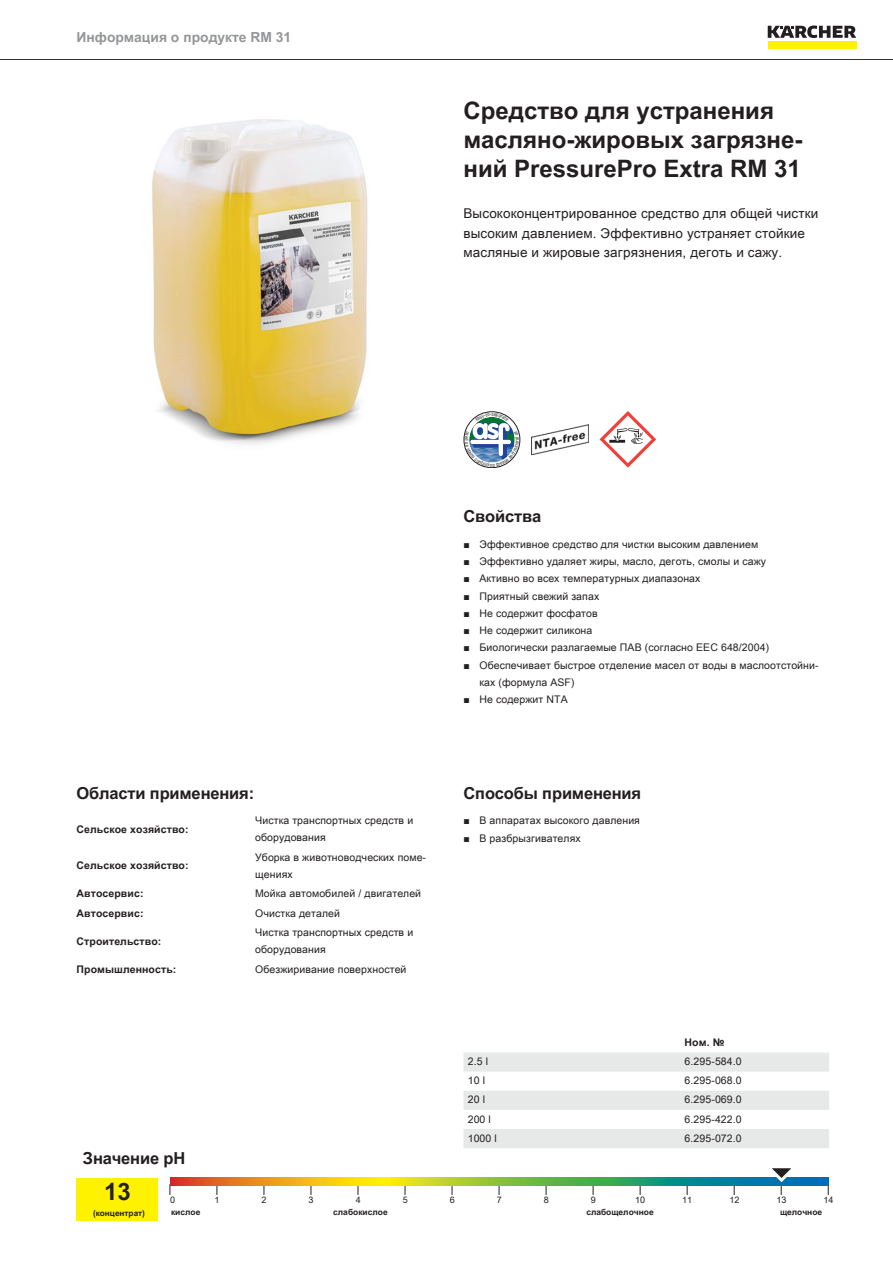
<style>
.page{position:relative;width:893px;height:1263px;background:#fff}
.page>*{position:absolute;margin:0;border:0;box-sizing:border-box;transform-origin:0 0}
.t1{font:700 24px/28.8px "Arial Unicode MS";color:#231f20}
.t2{font:700 16.5px "Arial Unicode MS";letter-spacing:-.01em;color:#231f20}
.t3{font:700 13.8px "Arial Unicode MS";color:#949698}
.t4{font:13.5px/19.5px "Arial Unicode MS";letter-spacing:.01em;color:#231f20}
.t5{font:10.5px/17.2px "Arial Unicode MS";letter-spacing:.01em;color:#231f20}
.t6{font:700 10.5px "Arial Unicode MS";letter-spacing:.01em;color:#231f20}
.t7{font:9px "Arial Unicode MS";color:#231f20}
.t8{font:700 8.4px "Arial Unicode MS";color:#231f20}
.t9{font:700 8.25px "Arial Unicode MS";color:#231f20}
.s1{font-family:"Arial"}
</style>
<div class="page">
<hr style="left:0;top:59px;width:893px;height:1px;background:#231f20">
<div style="left:768px;top:42px;width:88px;height:7px;background:#fff200"></div>
<svg style="left:768px;top:26px;width:88px;height:12px"></svg>
<img style="left:152px;top:119px;width:216px;height:325px">
<img style="left:531px;top:424px;width:57px;height:30px">
<svg style="left:600px;top:411px;width:56px;height:57px"></svg>
<div style="left:77px;top:1178px;width:81px;height:42px;background:#fff200"></div>
<svg style="left:170px;top:1178px;width:658px;height:8px;background:#8aa445"></svg>
<svg style="left:764px;top:1168px;width:38px;height:27px"></svg>
<svg style="left:463px;top:1052px;width:366px;height:96px"></svg>
<svg style="left:464px;top:412px;width:56px;height:56px"></svg>
<h3 class="t3" style="left:77px;top:27px;width:216px">Информация о продукте RM 31</h3>
<h1 class="t1" style="left:463px;top:97px;width:340px">Средство для устранения масляно-жировых загрязне&shy;ний PressurePro Extra RM 31</h1>
<p class="t4" style="left:463px;top:203px;width:356px">Высококонцентрированное средство для общей чистки высоким давлением. Эффективно устраняет стойкие масляные и жировые загрязнения, деготь и сажу.</p>
<h2 class="t2" style="left:77px;top:780px;width:179px">Области применения:</h2>
<p class="t6" style="left:77px;top:821px;width:114px">Сельское хозяйство:</p>
<p class="t5" style="left:255px;top:811px;width:160px">Чистка транспортных средств и оборудования</p>
<p class="t6" style="left:77px;top:858px;width:114px">Сельское хозяйство:</p>
<p class="t5" style="left:255px;top:848px;width:172px">Уборка в животноводческих поме&shy;щениях</p>
<p class="t6" style="left:77px;top:886px;width:68px">Автосервис:</p>
<p class="t5" style="left:255px;top:885px;width:168px">Мойка автомобилей / двигателей</p>
<p class="t6" style="left:77px;top:905px;width:68px">Автосервис:</p>
<p class="t5" style="left:255px;top:904px;width:86px">Очистка деталей</p>
<p class="t6" style="left:77px;top:933px;width:86px">Строительство:</p>
<p class="t5" style="left:255px;top:923px;width:160px">Чистка транспортных средств и оборудования</p>
<p class="t6" style="left:77px;top:961px;width:101px">Промышленность:</p>
<p class="t5" style="left:255px;top:960px;width:153px">Обезжиривание поверхностей</p>
<h2 class="t2" style="left:463px;top:504px;width:79px">Свойства</h2>
<p class="t5" style="left:463px;top:535px;width:296px"><span class="s1">■</span> Эффективное средство для чистки высоким давлением</p>
<p class="t5" style="left:463px;top:553px;width:304px"><span class="s1">■</span> Эффективно удаляет жиры, масло, деготь, смолы и сажу</p>
<p class="t5" style="left:463px;top:570px;width:238px"><span class="s1">■</span> Активно во всех температурных диапазонах</p>
<p class="t5" style="left:463px;top:587px;width:137px"><span class="s1">■</span> Приятный свежий запах</p>
<p class="t5" style="left:463px;top:604px;width:136px"><span class="s1">■</span> Не содержит фосфатов</p>
<p class="t5" style="left:463px;top:622px;width:130px"><span class="s1">■</span> Не содержит силикона</p>
<p class="t5" style="left:463px;top:639px;width:307px"><span class="s1">■</span> Биологически разлагаемые ПАВ (согласно EEC 648/2004)</p>
<p class="t5" style="left:479px;top:656px;width:341px;text-indent:-16px"><span class="s1">■</span> Обеспечивает быстрое отделение масел от воды в маслоотстойни&shy;ках (формула ASF)</p>
<p class="t5" style="left:463px;top:691px;width:106px"><span class="s1">■</span> Не содержит NTA</p>
<h2 class="t2" style="left:463px;top:780px;width:179px">Способы применения</h2>
<p class="t5" style="left:463px;top:812px;width:178px"><span class="s1">■</span> В аппаратах высокого давления</p>
<p class="t5" style="left:463px;top:829px;width:119px"><span class="s1">■</span> В разбрызгивателях</p>
<p class="t6" style="left:685px;top:1034px;width:41px">Ном. №</p>
<p class="t5" style="left:468px;top:1052px;width:22px">2.5 l</p>
<p class="t5" style="left:685px;top:1052px;width:59px">6.295-584.0</p>
<p class="t5" style="left:468px;top:1072px;width:19px">10 l</p>
<p class="t5" style="left:685px;top:1072px;width:59px">6.295-068.0</p>
<p class="t5" style="left:468px;top:1091px;width:19px">20 l</p>
<p class="t5" style="left:685px;top:1091px;width:59px">6.295-069.0</p>
<p class="t5" style="left:468px;top:1110px;width:25px">200 l</p>
<p class="t5" style="left:685px;top:1110px;width:59px">6.295-422.0</p>
<p class="t5" style="left:468px;top:1129px;width:31px">1000 l</p>
<p class="t5" style="left:685px;top:1129px;width:59px">6.295-072.0</p>
<h2 class="t2" style="left:83px;top:1146px;width:104px">Значение pH</h2>
<h1 class="t1" style="left:104px;top:1178px;width:28px">13</h1>
<p class="t7" style="left:170px;top:1193px;width:7px">0</p>
<p class="t7" style="left:215px;top:1193px;width:7px">1</p>
<p class="t7" style="left:262px;top:1193px;width:7px">2</p>
<p class="t7" style="left:309px;top:1193px;width:7px">3</p>
<p class="t7" style="left:356px;top:1193px;width:7px">4</p>
<p class="t7" style="left:403px;top:1193px;width:7px">5</p>
<p class="t7" style="left:450px;top:1193px;width:7px">6</p>
<p class="t7" style="left:497px;top:1193px;width:7px">7</p>
<p class="t7" style="left:544px;top:1193px;width:7px">8</p>
<p class="t7" style="left:591px;top:1193px;width:7px">9</p>
<p class="t7" style="left:635px;top:1193px;width:12px">10</p>
<p class="t7" style="left:682px;top:1193px;width:12px">11</p>
<p class="t7" style="left:729px;top:1193px;width:12px">12</p>
<p class="t7" style="left:776px;top:1193px;width:12px">13</p>
<p class="t7" style="left:823px;top:1193px;width:12px">14</p>
<p class="t9" style="left:93px;top:1207px;width:53px">(концентрат)</p>
<p class="t8" style="left:171px;top:1206px;width:31px">кислое</p>
<p class="t8" style="left:333px;top:1206px;width:56px">слабокислое</p>
<p class="t8" style="left:586px;top:1206px;width:69px">слабощелочное</p>
<p class="t8" style="left:780px;top:1206px;width:44px">щелочное</p>
</div>
